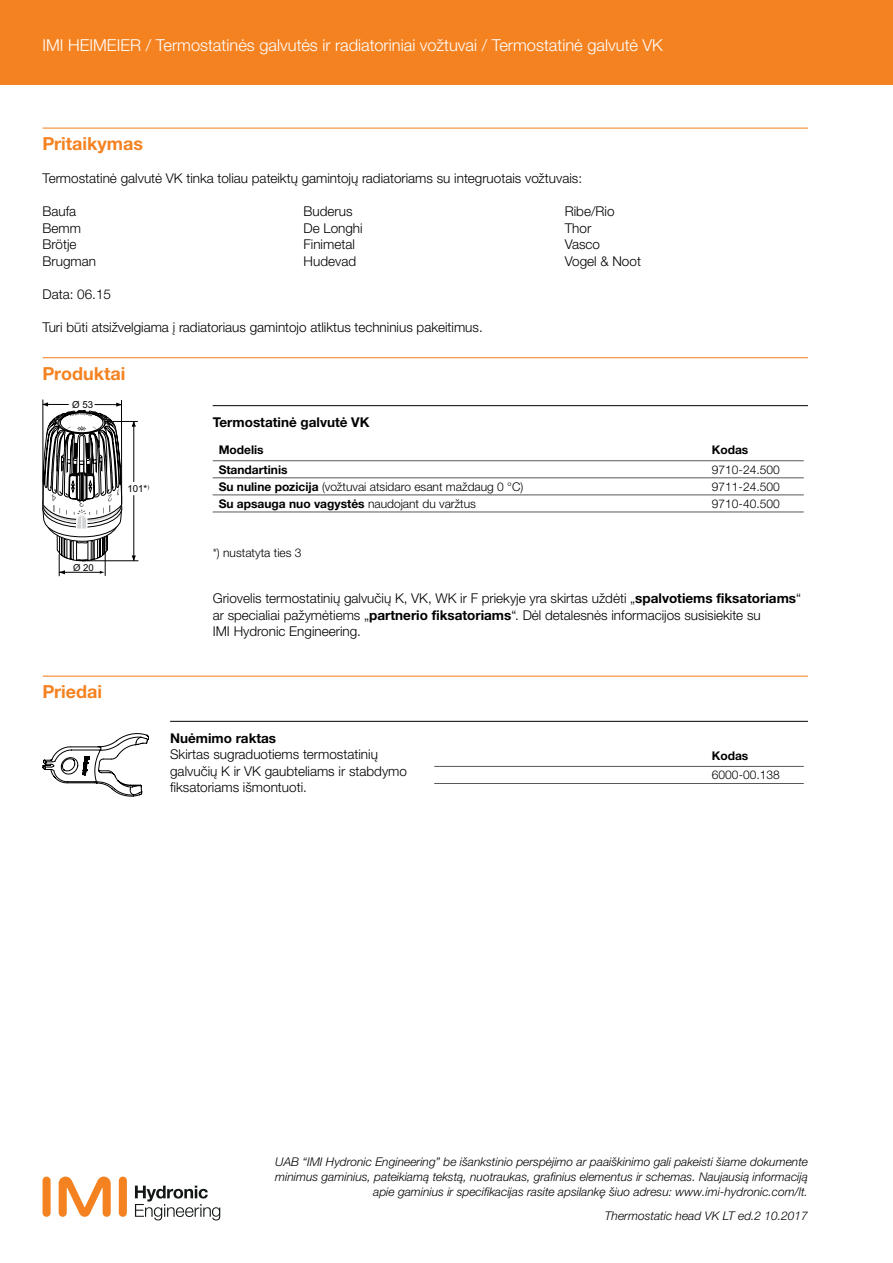
<style>
.page{position:relative;width:893px;height:1263px;background:#fff}
.page>*{position:absolute;margin:0;border:0;box-sizing:border-box;transform-origin:0 0}
.t1{font:700 18px "Helvetica Neue LTW1 G";color:#f58220}
.t2{font:300 16.5px "Helvetica Neue LTW1 G";color:#fff}
.t3{font:300 13.5px/16.5px "Helvetica Neue LTW1 G";color:#000}
.t4{font:700 13.5px "Helvetica Neue LTW1 G";color:#000}
.t5{font:italic 300 12px/15px "Helvetica Neue LTW1 G";color:#000;text-align:right}
.t6{font:300 12px "Helvetica Neue LTW1 G";color:#000}
.t7{font:700 12px "Helvetica Neue LTW1 G";color:#000}
.t8{font:9.75px "Arial";color:#000}
.t9{font:9.6px "Arial";color:#000}
.s1{font-weight:700}
.s2{font-weight:300}
</style>
<div class="page">
<div style="left:119px;top:1176px;width:8px;height:41px;background:#f58220;border-radius:4px"></div>
<div style="left:43px;top:1176px;width:8px;height:41px;background:#f58220;border-radius:4px"></div>
<svg style="left:59px;top:1176px;width:52px;height:41px"></svg>
<svg style="left:135px;top:1185px;width:85px;height:35px"></svg>
<div style="left:0;top:0;width:893px;height:85px;background:#f58220"></div>
<hr style="left:43px;top:357px;width:765px;height:1px;background:#f58220">
<hr style="left:213px;top:405px;width:595px;height:1px;background:#000">
<hr style="left:213px;top:460px;width:493px;height:1px;background:#58595b">
<hr style="left:706px;top:460px;width:98px;height:1px;background:#58595b">
<hr style="left:213px;top:478px;width:493px;height:1px;background:#58595b">
<hr style="left:706px;top:478px;width:98px;height:1px;background:#58595b">
<hr style="left:213px;top:495px;width:493px;height:1px;background:#58595b">
<hr style="left:213px;top:512px;width:493px;height:1px;background:#58595b">
<hr style="left:706px;top:495px;width:98px;height:1px;background:#58595b">
<hr style="left:706px;top:512px;width:98px;height:1px;background:#58595b">
<hr style="left:43px;top:676px;width:765px;height:1px;background:#f58220">
<hr style="left:170px;top:721px;width:638px;height:1px;background:#000">
<hr style="left:434px;top:766px;width:272px;height:1px;background:#58595b">
<hr style="left:434px;top:783px;width:272px;height:1px;background:#58595b">
<hr style="left:706px;top:766px;width:98px;height:1px;background:#58595b">
<hr style="left:706px;top:783px;width:98px;height:1px;background:#58595b">
<hr style="left:106px;top:421px;width:31px;height:1px;background:#000">
<hr style="left:82px;top:560px;width:56px;height:1px;background:#000">
<hr style="left:134px;top:426px;width:1px;height:130px;background:#000">
<svg style="left:132px;top:555px;width:4px;height:6px"></svg>
<svg style="left:132px;top:422px;width:4px;height:5px"></svg>
<hr style="left:132px;top:482px;width:4px;height:13px;background:#fff;border-radius:2px">
<svg style="left:43px;top:399px;width:83px;height:177px"></svg>
<svg style="left:43px;top:733px;width:106px;height:63px"></svg>
<hr style="left:43px;top:128px;width:765px;height:1px;background:#f58220">
<p class="t2" style="left:43px;top:35px;width:622px">IMI HEIMEIER / Termostatinės galvutės ir radiatoriniai vožtuvai / Termostatinė galvutė VK</p>
<h1 class="t1" style="left:43px;top:132px;width:102px">Pritaikymas</h1>
<p class="t3" style="left:43px;top:170px;width:541px">Termostatinė galvutė VK tinka toliau pateiktų gamintojų radiatoriams su integruotais vožtuvais:</p>
<p class="t3" style="left:43px;top:203px;width:55px">Baufa<br>Bemm<br>Brötje<br>Brugman</p>
<p class="t3" style="left:304px;top:203px;width:61px">Buderus<br>De Longhi<br>Finimetal<br>Hudevad</p>
<p class="t3" style="left:565px;top:203px;width:78px">Ribe/Rio<br>Thor<br>Vasco<br>Vogel &amp; Noot</p>
<p class="t3" style="left:43px;top:286px;width:70px">Data: 06.15</p>
<p class="t3" style="left:43px;top:319px;width:442px">Turi būti atsižvelgiama į radiatoriaus gamintojo atliktus techninius pakeitimus.</p>
<h1 class="t1" style="left:43px;top:362px;width:84px">Produktai</h1>
<p class="t8" style="left:72px;top:398px;width:23px">Ø 53</p>
<p class="t9" style="left:73px;top:561px;width:22px">Ø 20</p>
<h1 class="t1" style="left:43px;top:680px;width:61px">Priedai</h1>
<p class="t8" style="left:127px;top:482px;width:23px">101*<sup>)</sup></p>
<p class="t4" style="left:213px;top:414px;width:158px">Termostatinė galvutė VK</p>
<p class="t7" style="left:219px;top:443px;width:47px">Modelis</p>
<p class="t7" style="left:712px;top:443px;width:38px">Kodas</p>
<p class="t7" style="left:219px;top:462px;width:70px">Standartinis</p>
<p class="t6" style="left:712px;top:462px;width:69px">9710-24.500</p>
<p class="t6" style="left:219px;top:479px;width:306px"><span class="s1">Su nuline pozicija</span> (vožtuvai atsidaro esant maždaug 0 °C)</p>
<p class="t6" style="left:712px;top:479px;width:69px">9711-24.500</p>
<p class="t7" style="left:219px;top:496px;width:259px">Su apsauga nuo vagystės <span class="s2">naudojant du varžtus</span></p>
<p class="t6" style="left:712px;top:496px;width:69px">9710-40.500</p>
<p class="t6" style="left:213px;top:545px;width:90px">*) nustatyta ties 3</p>
<p class="t3" style="left:213px;top:590px;width:590px">Griovelis termostatinių galvučių K, VK, WK ir F priekyje yra skirtas uždėti „<span class="s1">spalvotiems fiksatoriams</span>“ ar specialiai pažymėtiems „<span class="s1">partnerio fiksatoriams</span>“. Dėl detalesnės informacijos susisiekite su<br>IMI Hydronic Engineering.</p>
<p class="t4" style="left:170px;top:730px;width:108px">Nuėmimo raktas</p>
<p class="t3" style="left:170px;top:746px;width:238px">Skirtas sugraduotiems termostatinių galvučių K ir VK gaubteliams ir stabdymo fiksatoriams išmontuoti.</p>
<p class="t7" style="left:712px;top:748px;width:38px">Kodas</p>
<p class="t6" style="left:712px;top:768px;width:69px">6000-00.138</p>
<p class="t5" style="left:275px;top:1154px;width:534px">UAB “IMI Hydronic Engineering” be išankstinio perspėjimo ar paaiškinimo gali pakeisti šiame dokumente minimus gaminius, pateikiamą tekstą, nuotraukas, grafinius elementus ir schemas. Naujausią informaciją apie gaminius ir specifikacijas rasite apsilankę šiuo adresu: www.imi-hydronic.com/lt.</p>
<p class="t5" style="left:605px;top:1208px;width:205px">Thermostatic head VK LT ed.2 10.2017</p>
</div>
